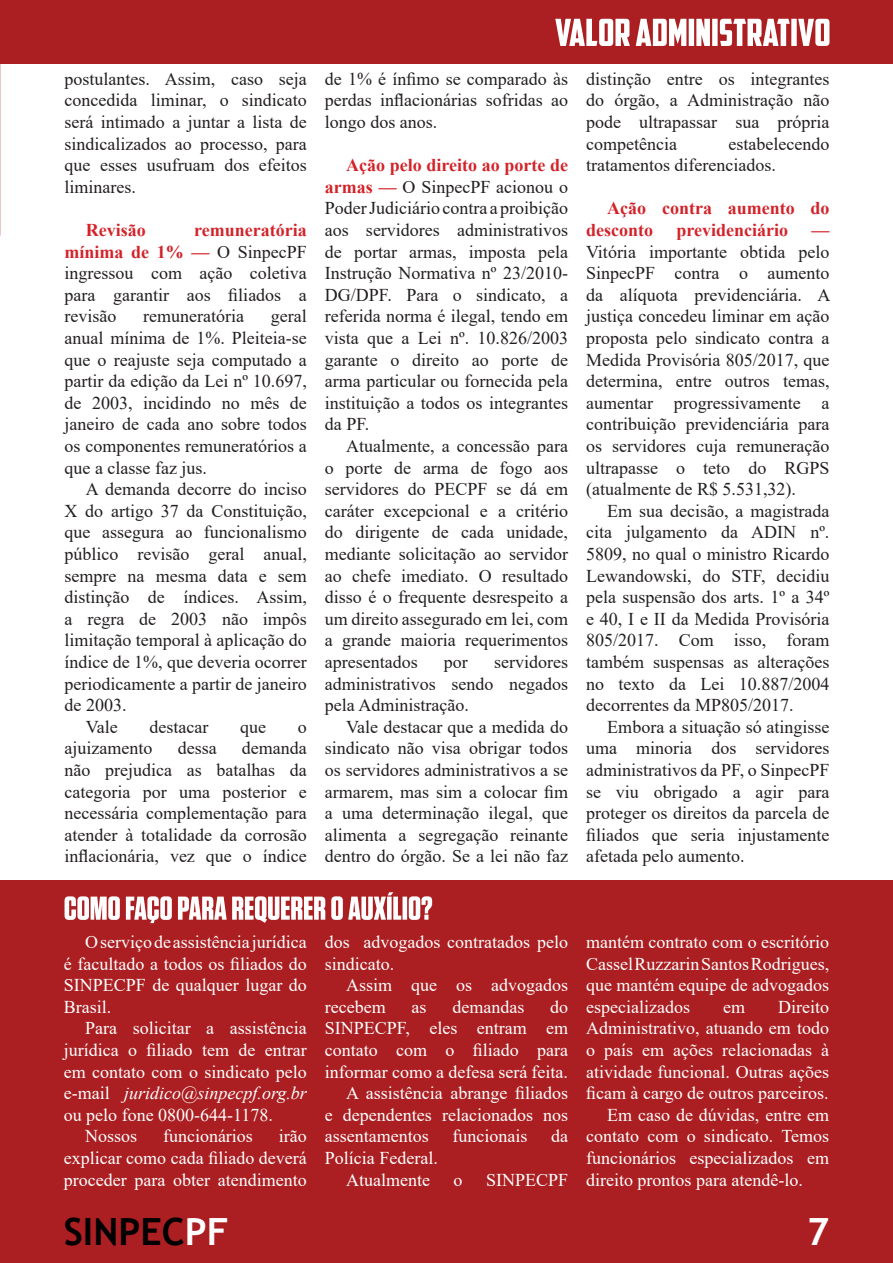
<style>
.page{position:relative;width:893px;height:1263px;background:#fff}
.page>*{position:absolute;margin:0;border:0;box-sizing:border-box;transform-origin:0 0}
.t1{font:700 37.5px "Trebuchet MS";color:#000001}
.t2{font:700 37.5px "Trebuchet MS";color:#fff}
.t3{font:18px/21.6px "Times New Roman";color:#231f20;text-align:justify}
.t4{font:18px/21.6px "Times New Roman";color:#fff;text-align:justify}
.t5{font:700 18px/21.6px "Times New Roman";color:#d3232a}
.t6{font:italic 18px "Times New Roman";color:#fff}
.s1{font-weight:700;color:#d3232a}
.s2{font-style:normal}
.s3{color:#fff}
</style>
<div class="page">
<div style="left:0;top:0;width:893px;height:64px;background:#ab1e21"></div>
<svg style="left:555px;top:19px;width:274px;height:27px"></svg>
<div style="left:0;top:1199px;width:893px;height:64px;background:#ab1e21"></div>
<div style="left:0;top:880px;width:893px;height:319px;background:#ab1e21"></div>
<svg style="left:65px;top:892px;width:367px;height:31px"></svg>
<p class="t3" style="left:65px;top:67px;width:244px">postulantes. Assim, caso seja concedida liminar, o sindicato será intimado a juntar a lista de sindicalizados ao processo, para que esses usufruam dos efeitos liminares.</p>
<p class="t5" style="left:86px;top:219px;width:61px">Revisão</p>
<p class="t3" style="left:65px;top:219px;width:244px;text-indent:130px"><span class="s1">remuneratória mínima de 1% —</span> O SinpecPF ingressou com ação coletiva para garantir aos filiados a revisão</p>
<p class="t3" style="left:65px;top:305px;width:244px;text-indent:206px">geral anual mínima de 1%. Pleiteia-se que o reajuste seja computado a partir da edição da Lei nº 10.697, de 2003, incidindo no mês de janeiro de cada ano sobre todos os componentes remuneratórios a que a classe faz jus.</p>
<p class="t3" style="left:86px;top:478px;width:223px">A demanda decorre do inciso</p>
<p class="t3" style="left:65px;top:499px;width:244px">X do artigo 37 da Constituição,</p>
<p class="t3" style="left:65px;top:521px;width:244px">que assegura ao funcionalismo</p>
<p class="t3" style="left:65px;top:543px;width:244px">público revisão geral anual,</p>
<p class="t3" style="left:65px;top:564px;width:244px">sempre na mesma data e sem</p>
<p class="t3" style="left:65px;top:586px;width:244px">distinção de índices. Assim,</p>
<p class="t3" style="left:65px;top:607px;width:244px">a regra de 2003 não impôs</p>
<p class="t3" style="left:65px;top:629px;width:244px">limitação temporal à aplicação do</p>
<p class="t3" style="left:65px;top:651px;width:244px">índice de 1%, que deveria ocorrer</p>
<p class="t3" style="left:65px;top:672px;width:244px">periodicamente a partir de janeiro</p>
<p class="t3" style="left:65px;top:694px;width:63px">de 2003.</p>
<p class="t3" style="left:86px;top:715px;width:33px">Vale</p>
<p class="t3" style="left:150px;top:715px;width:60px">destacar</p>
<p class="t3" style="left:240px;top:715px;width:27px">que</p>
<p class="t3" style="left:298px;top:715px;width:10px">o</p>
<p class="t3" style="left:65px;top:737px;width:89px">ajuizamento</p>
<p class="t3" style="left:178px;top:737px;width:40px">dessa</p>
<p class="t3" style="left:143px;top:305px;width:102px">remuneratória</p>
<p class="t3" style="left:65px;top:737px;width:244px;text-indent:177px">demanda não prejudica as batalhas da categoria por uma posterior e necessária complementação para atender à totalidade da corrosão inflacionária, vez que o índice</p>
<p class="t3" style="left:325px;top:67px;width:245px">de 1% é ínfimo se comparado às perdas inflacionárias sofridas ao longo dos anos.</p>
<p class="t3" style="left:325px;top:154px;width:245px;text-indent:21px"><span class="s1">Ação pelo direito ao porte de armas —</span> O SinpecPF acionou o Poder Judiciário contra a proibição aos servidores administrativos de portar armas, imposta pela Instrução Normativa nº 23/2010- DG/DPF. Para o sindicato, a referida norma é ilegal, tendo em vista que a Lei nº. 10.826/2003 garante o direito ao porte de arma particular ou fornecida pela instituição a todos os integrantes da PF.</p>
<p class="t3" style="left:325px;top:435px;width:245px;text-indent:21px">Atualmente, a concessão para o porte de arma de fogo aos servidores do PECPF se dá em caráter excepcional e a critério do dirigente de cada unidade, mediante solicitação ao servidor ao chefe imediato. O resultado disso é o frequente desrespeito a um direito assegurado em lei, com a grande maioria requerimentos apresentados</p>
<p class="t3" style="left:325px;top:651px;width:245px;text-indent:169px">servidores administrativos sendo negados pela Administração.</p>
<p class="t3" style="left:325px;top:715px;width:245px;text-indent:21px">Vale destacar que a medida do sindicato não visa obrigar todos os servidores administrativos a se armarem, mas sim a colocar fim a uma determinação ilegal, que alimenta a segregação reinante dentro do órgão. Se a lei não faz</p>
<p class="t3" style="left:444px;top:651px;width:25px">por</p>
<p class="t3" style="left:586px;top:67px;width:245px">distinção entre os integrantes do órgão, a Administração não pode ultrapassar sua própria competência</p>
<p class="t3" style="left:586px;top:132px;width:245px;text-indent:142px">estabelecendo tratamentos diferenciados.</p>
<p class="t5" style="left:586px;top:197px;width:245px;text-indent:21px">Ação contra aumento do desconto</p>
<p class="t5" style="left:676px;top:219px;width:113px">previdenciário</p>
<p class="t5" style="left:811px;top:219px;width:19px">—</p>
<p class="t3" style="left:586px;top:240px;width:246px">Vitória importante obtida pelo SinpecPF contra o aumento da alíquota previdenciária. A justiça concedeu liminar em ação proposta pelo sindicato contra a Medida Provisória 805/2017, que determina, entre outros temas, aumentar progressivamente a contribuição previdenciária para os servidores cuja remuneração ultrapasse o teto do RGPS (atualmente de R$ 5.531,32).</p>
<p class="t3" style="left:586px;top:499px;width:245px;text-indent:21px">Em sua decisão, a magistrada cita julgamento da ADIN nº.<br>5809, no qual o ministro Ricardo Lewandowski, do STF, decidiu pela suspensão dos arts. 1º a 34º e 40, I e II da Medida Provisória 805/2017. Com isso, foram também suspensas as alterações no texto da Lei 10.887/2004 decorrentes da MP805/2017.</p>
<p class="t3" style="left:586px;top:715px;width:245px;text-indent:21px">Embora a situação só atingisse uma minoria dos servidores administrativos da PF, o SinpecPF se viu obrigado a agir para proteger os direitos da parcela de filiados que seria injustamente afetada pelo aumento.</p>
<p class="t4" style="left:64px;top:931px;width:245px;text-indent:21px">O serviço de assistência jurídica é facultado a todos os filiados do SINPECPF de qualquer lugar do Brasil.</p>
<p class="t4" style="left:85px;top:1017px;width:223px">Para solicitar a assistência</p>
<p class="t4" style="left:64px;top:1039px;width:245px">jurídica o filiado tem de entrar</p>
<p class="t4" style="left:64px;top:1060px;width:245px">em contato com o sindicato pelo</p>
<p class="t6" style="left:64px;top:1081px;width:245px"><span class="s2">e-mail</span> juridico@sinpecpf.org.br</p>
<p class="t4" style="left:64px;top:1103px;width:211px">ou pelo fone 0800-644-1178.</p>
<p class="t4" style="left:85px;top:1125px;width:54px">Nossos</p>
<p class="t4" style="left:163px;top:1125px;width:91px">funcionários</p>
<p class="t4" style="left:64px;top:1125px;width:245px;text-indent:215px">irão explicar como cada filiado deverá proceder para obter atendimento</p>
<p class="t4" style="left:325px;top:931px;width:245px">dos advogados contratados pelo sindicato.</p>
<p class="t4" style="left:325px;top:974px;width:245px;text-indent:21px">Assim que os advogados recebem</p>
<p class="t4" style="left:412px;top:995px;width:16px">as</p>
<p class="t4" style="left:452px;top:995px;width:73px">demandas</p>
<p class="t4" style="left:550px;top:995px;width:19px">do</p>
<p class="t4" style="left:325px;top:1017px;width:245px">SINPECPF, eles entram em</p>
<p class="t4" style="left:325px;top:1039px;width:245px">contato com o filiado para</p>
<p class="t4" style="left:325px;top:1060px;width:245px">informar como a defesa será feita.</p>
<p class="t4" style="left:346px;top:1082px;width:223px">A assistência abrange filiados</p>
<p class="t4" style="left:325px;top:1103px;width:245px">e dependentes relacionados nos</p>
<p class="t4" style="left:325px;top:1125px;width:105px">assentamentos</p>
<p class="t4" style="left:452px;top:1125px;width:76px">funcionais</p>
<p class="t4" style="left:551px;top:1125px;width:18px">da</p>
<p class="t4" style="left:346px;top:1147px;width:93px;text-indent:-21px">Polícia Federal.<br>Atualmente</p>
<p class="t4" style="left:454px;top:1168px;width:10px">o</p>
<p class="t4" style="left:486px;top:1168px;width:84px">SINPECPF</p>
<p class="t4" style="left:586px;top:931px;width:245px">mantém contrato com o escritório Cassel Ruzzarin Santos Rodrigues, que mantém equipe de advogados especializados</p>
<p class="t4" style="left:723px;top:995px;width:23px">em</p>
<p class="t4" style="left:778px;top:995px;width:52px">Direito</p>
<p class="t4" style="left:586px;top:1017px;width:245px">Administrativo, atuando em todo</p>
<p class="t4" style="left:586px;top:1039px;width:245px">o país em ações relacionadas à</p>
<p class="t4" style="left:586px;top:1060px;width:245px">atividade funcional. Outras ações</p>
<p class="t4" style="left:586px;top:1082px;width:244px">ficam à cargo de outros parceiros.</p>
<p class="t4" style="left:607px;top:1103px;width:223px">Em caso de dúvidas, entre em</p>
<p class="t4" style="left:586px;top:1125px;width:245px">contato com o sindicato. Temos</p>
<p class="t4" style="left:586px;top:1147px;width:245px">funcionários especializados em</p>
<p class="t4" style="left:586px;top:1168px;width:218px">direito prontos para atendê-lo.</p>
<h1 class="t1" style="left:64px;top:1208px;width:166px">SINPEC<span class="s3">PF</span></h1>
<h1 class="t2" style="left:807px;top:1208px;width:23px">7</h1>
</div>
